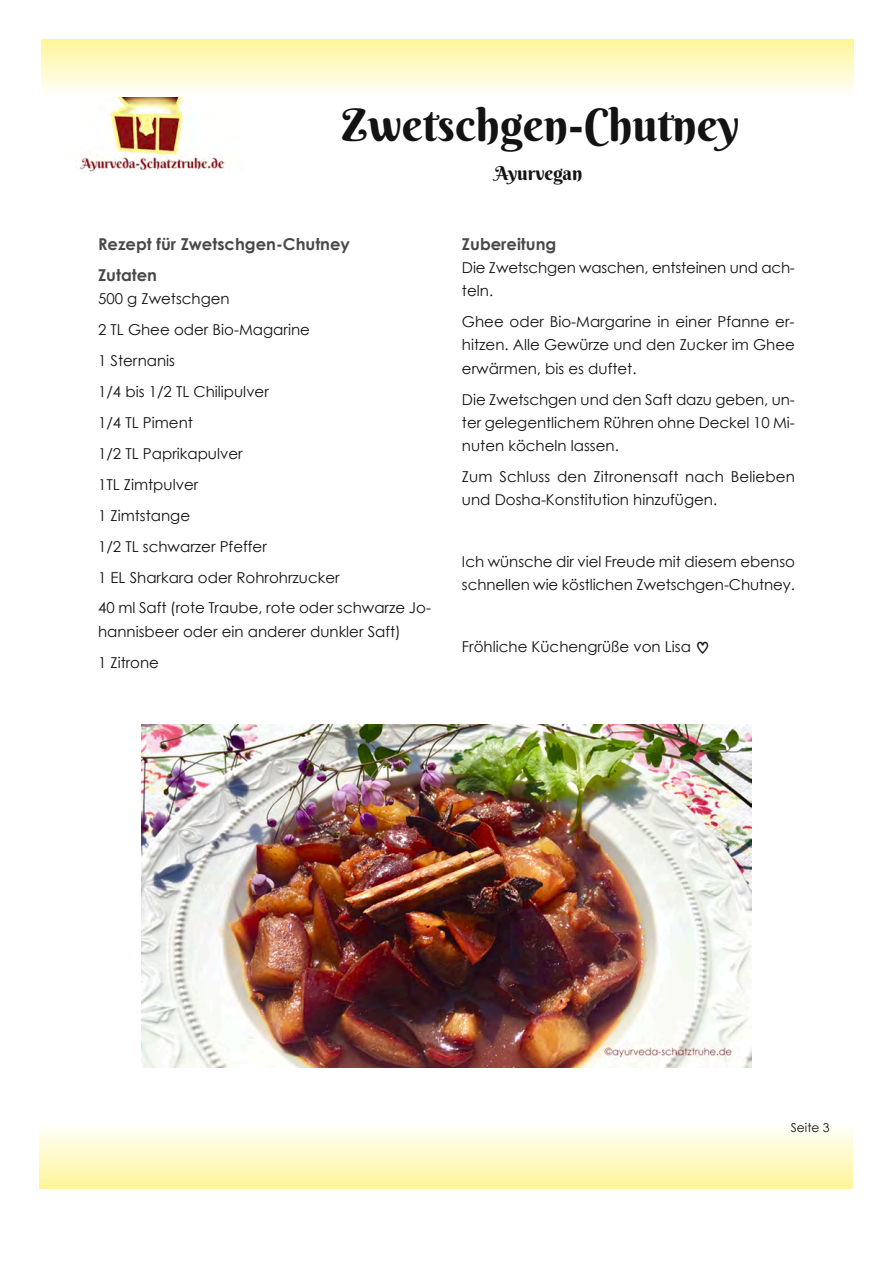
<style>
.page{position:relative;width:893px;height:1263px;background:#fff}
.page>*{position:absolute;margin:0;border:0;box-sizing:border-box;transform-origin:0 0}
.t1{font:45px "Berkshire Swash";color:#141313}
.t2{font:19.05px "Berkshire Swash";letter-spacing:-.005em;color:#141313}
.t3{font:700 16.35px/30.9px "Century Gothic";color:#4a4949}
.t4{font:15px/30.9px "Century Gothic";color:#141313}
.t5{font:12.3px "Century Gothic";color:#141313}
.s1{font-family:"J Csm PC"}
</style>
<div class="page">
<img style="left:76px;top:97px;width:150px;height:75px">
<img style="left:141px;top:725px;width:610px;height:343px">
<h1 class="t1" style="left:342px;top:97px;width:399px">Zwetschgen-Chutney</h1>
<p class="t2" style="left:494px;top:161px;width:89px">Ayurvegan</p>
<p class="t3" style="left:98px;top:228px;width:253px">Rezept für Zwetschgen-Chutney<br>Zutaten</p>
<p class="t4" style="left:98px;top:283px;width:334px">500 g Zwetschgen<br>2 TL Ghee oder Bio-Magarine<br>1 Sternanis<br>1/4 bis 1/2 TL Chilipulver<br>1/4 TL Piment<br>1/2 TL Paprikapulver<br>1TL Zimtpulver<br>1 Zimtstange<br>1/2 TL schwarzer Pfeffer<br>1 EL Sharkara oder Rohrohrzucker<br>40 ml Saft (rote Traube, rote oder schwarze Jo-</p>
<p class="t4" style="left:98px;top:615px;width:304px">hannisbeer oder ein anderer dunkler Saft)<br>1 Zitrone</p>
<p class="t3" style="left:462px;top:228px;width:96px">Zubereitung</p>
<p class="t4" style="left:462px;top:256px;width:334px;line-height:23.2px">Die Zwetschgen waschen, entsteinen und ach&shy;teln.</p>
<p class="t4" style="left:462px;top:310px;width:334px;line-height:23.2px;text-align:justify">Ghee oder Bio-Margarine in einer Pfanne er&shy;hitzen. Alle Gewürze und den Zucker im Ghee erwärmen, bis es duftet.</p>
<p class="t4" style="left:462px;top:387px;width:334px;line-height:23.2px;text-align:justify">Die Zwetschgen und den Saft dazu geben, un&shy;ter gelegentlichem Rühren ohne Deckel 10 Mi&shy;nuten köcheln lassen.</p>
<p class="t4" style="left:462px;top:464px;width:334px;line-height:23.2px">Zum Schluss den Zitronensaft nach Belieben und Dosha-Konstitution hinzufügen.</p>
<p class="t4" style="left:462px;top:549px;width:334px;line-height:23.2px">Ich wünsche dir viel Freude mit diesem ebenso schnellen wie köstlichen Zwetschgen-Chutney.</p>
<p class="t4" style="left:462px;top:631px;width:250px">Fröhliche Küchengrüße von Lisa <span class="s1">♡</span></p>
<p class="t5" style="left:790px;top:1120px;width:40px">Seite 3</p>
</div>
